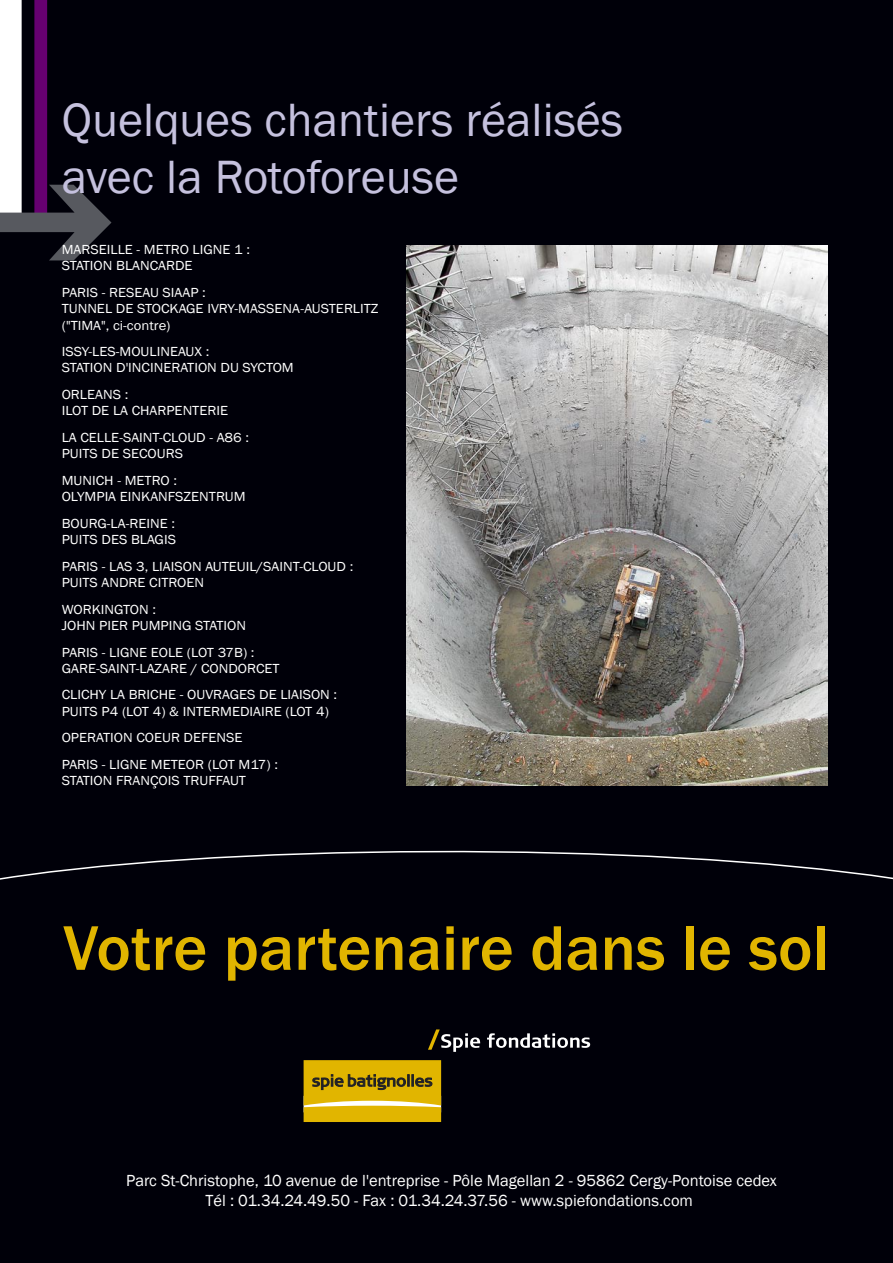
<style>
.page{position:relative;width:893px;height:1263px;background:#000009}
.page>*{position:absolute;margin:0;border:0;box-sizing:border-box;transform-origin:0 0}
.t1{font:500 65.25px "Franklin Gothic";color:#e1b500}
.t2{font:48px/57.6px "Franklin Gothic";color:#c5c1de}
.t3{font:16.5px/19.8px "Franklin Gothic";color:#fff;text-align:center}
.t4{font:13.5px/16.2px "Franklin Gothic";color:#fff;scale:1.09 1}
</style>
<div class="page">
<div style="left:0;top:0;width:22px;height:214px;background:#fff"></div>
<div style="left:34px;top:0;width:13px;height:214px;background:#660070"></div>
<svg style="left:0;top:185px;width:111px;height:75px"></svg>
<svg style="left:0;top:850px;width:893px;height:30px"></svg>
<svg style="left:428px;top:1029px;width:52px;height:23px"></svg>
<svg style="left:487px;top:1033px;width:103px;height:15px"></svg>
<svg style="left:304px;top:1060px;width:137px;height:62px"></svg>
<img style="left:406px;top:245px;width:421px;height:540px">
<p class="t2" style="left:62px;top:92px;width:563px">Quelques chantiers réalisés avec la Rotoforeuse</p>
<p class="t4" style="left:62px;top:242px;width:174px">MARSEILLE - METRO LIGNE 1 :<br>STATION BLANCARDE</p>
<p class="t4" style="left:62px;top:285px;width:292px">PARIS - RESEAU SIAAP :<br>TUNNEL DE STOCKAGE IVRY-MASSENA-AUSTERLITZ ("TIMA", ci-contre)</p>
<p class="t4" style="left:62px;top:344px;width:214px">ISSY-LES-MOULINEAUX :<br>STATION D'INCINERATION DU SYCTOM</p>
<p class="t4" style="left:62px;top:387px;width:154px">ORLEANS :<br>ILOT DE LA CHARPENTERIE</p>
<p class="t4" style="left:62px;top:430px;width:173px">LA CELLE-SAINT-CLOUD - A86 :<br>PUITS DE SECOURS</p>
<p class="t4" style="left:62px;top:473px;width:170px">MUNICH - METRO :<br>OLYMPIA EINKANFSZENTRUM</p>
<p class="t4" style="left:62px;top:515px;width:106px">BOURG-LA-REINE :<br>PUITS DES BLAGIS</p>
<p class="t4" style="left:62px;top:558px;width:269px">PARIS - LAS 3, LIAISON AUTEUIL/SAINT-CLOUD :<br>PUITS ANDRE CITROEN</p>
<p class="t4" style="left:62px;top:601px;width:171px">WORKINGTON :<br>JOHN PIER PUMPING STATION</p>
<p class="t4" style="left:62px;top:644px;width:201px">PARIS - LIGNE EOLE (LOT 37B) :<br>GARE-SAINT-LAZARE / CONDORCET</p>
<p class="t4" style="left:62px;top:687px;width:254px">CLICHY LA BRICHE - OUVRAGES DE LIAISON :<br>PUITS P4 (LOT 4) &amp; INTERMEDIAIRE (LOT 4)</p>
<p class="t4" style="left:62px;top:725px;width:200px;line-height:26.7px">OPERATION COEUR DEFENSE<br>PARIS - LIGNE METEOR (LOT M17) :</p>
<p class="t4" style="left:62px;top:773px;width:171px">STATION FRANCOIS TRUFFAUT</p>
<p class="t1" style="left:63px;top:908px;width:767px">Votre partenaire dans le sol</p>
<p class="t3" style="left:126px;top:1171px;width:652px">Parc St-Christophe, 10 avenue de l'entreprise - Pôle Magellan 2 - 95862 Cergy-Pontoise cedex<br>Tél : 01.34.24.49.50 - Fax : 01.34.24.37.56 - www.spiefondations.com</p>
</div>
